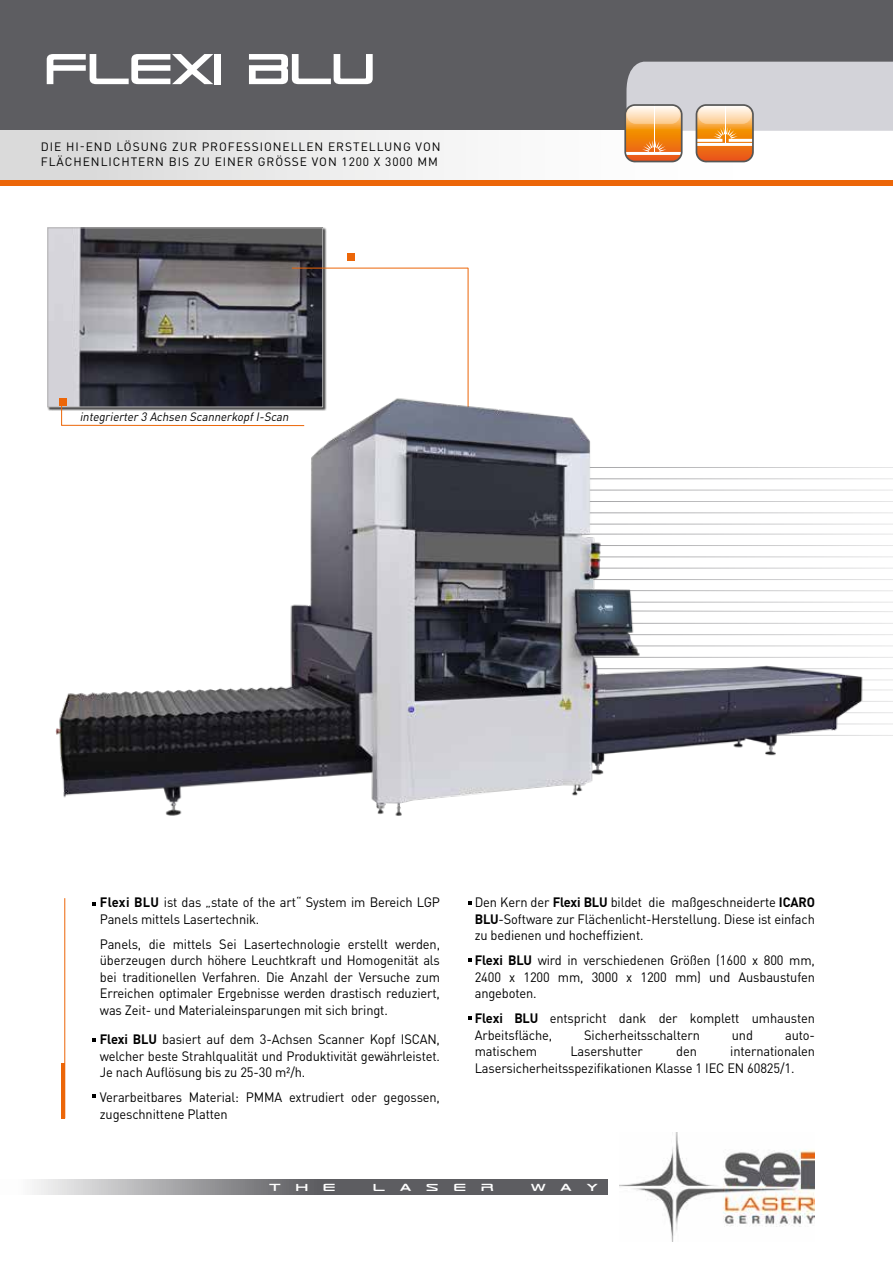
<style>
.page{position:relative;width:893px;height:1263px;background:#fff}
.page>*{position:absolute;margin:0;border:0;box-sizing:border-box;transform-origin:0 0}
.t1{font:57.15px "TR 909";letter-spacing:-.05em;color:#fff}
.t2{font:13.5px/16.5px "DIN Pro";letter-spacing:-.01em;color:#000;scale:.95 1}
.t3{font:13.5px "TR 909";letter-spacing:.9em;color:#fff;scale:1.19 1}
.t4{font:12px/14.4px "DIN Pro";letter-spacing:.08em;color:#000}
.t5{font:italic 12px "DIN Pro";color:#000;scale:.95 1}
.s1{font-weight:700}
.s2{font-family:"DIN";font-weight:700}
</style>
<div class="page">
<div style="left:0;top:0;width:893px;height:145px;background:#5d5d61"></div>
<svg style="left:0;top:130px;width:893px;height:51px"></svg>
<div style="left:0;top:181px;width:893px;height:5px;background:#ec6608"></div>
<svg style="left:32px;top:1179px;width:575px;height:15px;background:#828285"></svg>
<img style="left:620px;top:1132px;width:195px;height:110px">
<svg style="left:624px;top:62px;width:269px;height:100px;background:#decec1"></svg>
<img style="left:50px;top:230px;width:271px;height:161px">
<div style="left:48px;top:228px;width:275px;height:179px;border:1px solid #b3b2b2"></div>
<hr style="left:292px;top:268px;width:176px;height:1px;background:#ec6608">
<hr style="left:468px;top:268px;width:1px;height:245px;background:#ec6608">
<div style="left:348px;top:253px;width:7px;height:7px;background:#ec6608"></div>
<hr style="left:62px;top:1063px;width:3px;height:55px;background:#ec6608">
<hr style="left:64px;top:898px;width:1px;height:220px;background:#ec6608">
<hr style="left:433px;top:467px;width:460px;height:1px;background:#5d5d61">
<hr style="left:369px;top:701px;width:524px;height:1px;background:#5d5d61">
<hr style="left:430px;top:478px;width:463px;height:1px;background:#5d5d61">
<hr style="left:371px;top:712px;width:522px;height:1px;background:#5d5d61">
<hr style="left:428px;top:490px;width:465px;height:1px;background:#5d5d61">
<hr style="left:434px;top:501px;width:459px;height:1px;background:#5d5d61">
<hr style="left:526px;top:657px;width:367px;height:1px;background:#5d5d61">
<hr style="left:535px;top:668px;width:358px;height:1px;background:#5d5d61">
<svg style="left:870px;top:512px;width:23px;height:135px"></svg>
<hr style="left:424px;top:524px;width:469px;height:1px;background:#5d5d61">
<hr style="left:369px;top:689px;width:524px;height:1px;background:#5d5d61">
<hr style="left:463px;top:679px;width:430px;height:1px;background:#5d5d61">
<hr style="left:338px;top:602px;width:555px;height:1px;background:#5d5d61">
<hr style="left:373px;top:724px;width:520px;height:1px;background:#5d5d61">
<hr style="left:369px;top:735px;width:524px;height:1px;background:#5d5d61">
<svg style="left:92px;top:1094px;width:4px;height:4px"></svg>
<svg style="left:92px;top:902px;width:4px;height:4px"></svg>
<svg style="left:468px;top:1016px;width:4px;height:4px"></svg>
<svg style="left:92px;top:1038px;width:4px;height:3px"></svg>
<svg style="left:468px;top:901px;width:4px;height:3px"></svg>
<svg style="left:468px;top:958px;width:4px;height:4px"></svg>
<img style="left:47px;top:391px;width:823px;height:425px">
<h1 class="t1" style="left:43px;top:31px;width:334px">flexi BLU</h1>
<p class="t4" style="left:41px;top:139px;width:401px">DIE HI-END LÖSUNG ZUR PROFESSIONELLEN ERSTELLUNG VON<br>FLÄCHENLICHTERN BIS ZU EINER GRÖSSE VON 1200 X 3000 MM</p>
<p class="t5" style="left:80px;top:409px;width:224px">integrierter3 Achsen ScannerkopfI-Scan</p>
<p class="t2" style="left:100px;top:894px;width:360px"><span class="s1">Flexi BLU</span> ist das „state of the art“ System im Bereich LGP<br>Panels mittels Lasertechnik.</p>
<p class="t2" style="left:100px;top:935px;width:360px;text-align:justify">Panels, die mittels Sei Lasertechnologie erstellt werden, überzeugen durch höhere Leuchtkraft und Homogenität als bei traditionellen Verfahren. Die Anzahl der Versuche zum Erreichen optimaler Ergebnisse werden drastisch reduziert, was Zeit- und Materialeinsparungen mit sich bringt.</p>
<p class="t2" style="left:100px;top:1031px;width:360px;text-align:justify"><span class="s1">Flexi BLU</span> basiert auf dem 3-Achsen Scanner Kopf ISCAN, welcher beste Strahlqualität und Produktivität gewährleistet.<br>Je nach Auflösung bis zu 25-30 m²/h.</p>
<p class="t2" style="left:100px;top:1089px;width:360px">Verarbeitbares Material: PMMA extrudiert oder gegossen, zugeschnittene Platten</p>
<p class="t2" style="left:475px;top:894px;width:360px;text-align:justify">Den Kern der <span class="s1">Flexi BLU</span> bildet die maßgeschneiderte <span class="s1">ICARO BLU</span>-Software zur Flächenlicht-Herstellung. Diese ist einfach zu bedienen und hocheffizient.</p>
<p class="t2" style="left:475px;top:952px;width:360px;text-align:justify"><span class="s1">Flexi BLU</span> wird in verschiedenen Größen (1600 x 800 mm, 2400 x 1200 mm, 3000 x 1200 mm) und Ausbaustufen angeboten.</p>
<p class="t2" style="left:475px;top:1010px;width:360px"><span class="s2">Flexi BLU</span> entspricht dank der komplett umhausten<br>Arbeitsfläche,</p>
<p class="t2" style="left:584px;top:1026px;width:123px">Sicherheitsschaltern</p>
<p class="t2" style="left:732px;top:1026px;width:24px">und</p>
<p class="t2" style="left:785px;top:1026px;width:33px">auto-</p>
<p class="t2" style="left:475px;top:1043px;width:67px">matischem</p>
<p class="t2" style="left:570px;top:1043px;width:78px">Lasershutter</p>
<p class="t2" style="left:676px;top:1043px;width:23px">den</p>
<p class="t2" style="left:475px;top:1043px;width:360px;text-indent:255px">internationalen<br>Lasersicherheitsspezifikationen Klasse 1 IEC EN 60825/1.</p>
<p class="t3" style="left:269px;top:1178px;width:57px">the</p>
<p class="t3" style="left:373px;top:1178px;width:103px">laser</p>
<p class="t3" style="left:531px;top:1178px;width:58px">way</p>
</div>
